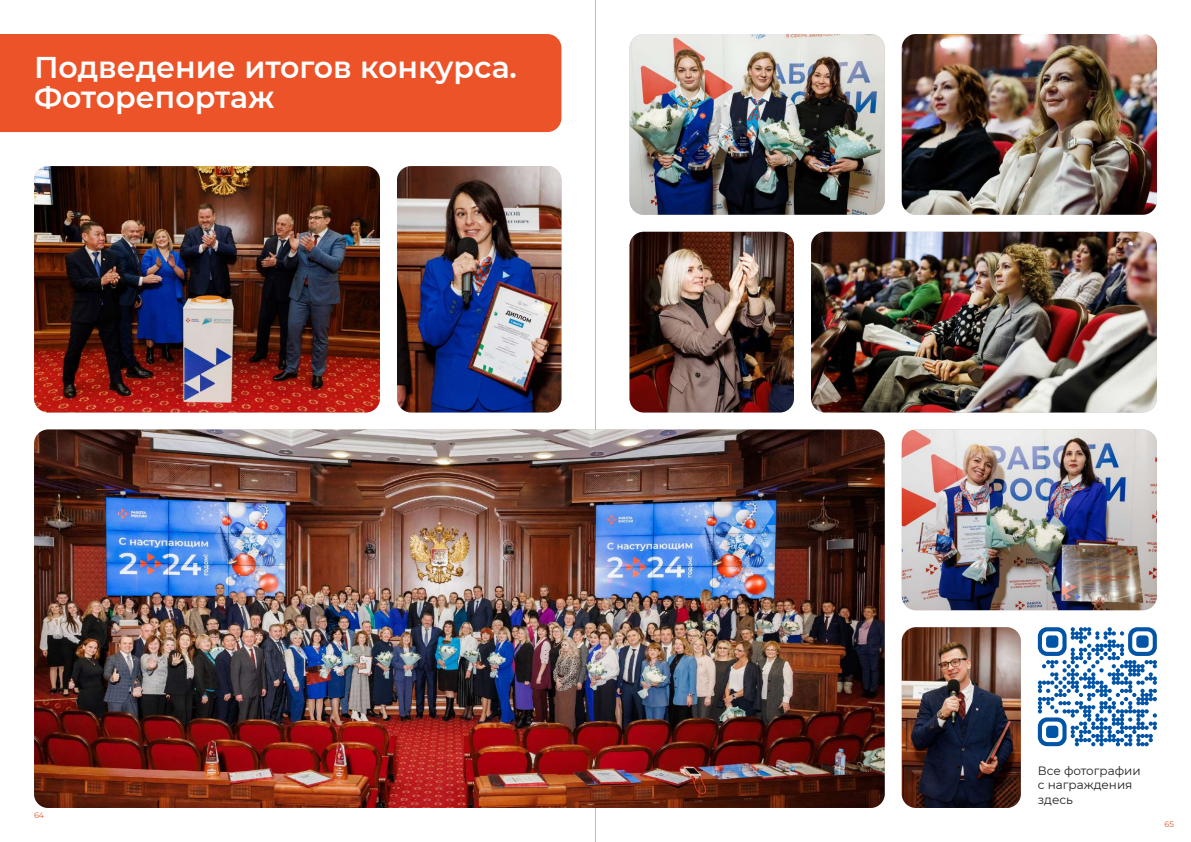
<style>
.page{position:relative;width:1191px;height:842px;background:#fff}
.page>*{position:absolute;margin:0;border:0;box-sizing:border-box;transform-origin:0 0}
.t1{font:600 30px/30px "Montserrat";color:#fff}
.t2{font:12px/14.4px "Montserrat";color:#231f20}
.t3{font:8px "Montserrat";color:#ec5328}
</style>
<div class="page">
<hr style="left:595px;top:0;width:1px;height:842px;background:#bcbdc0">
<img style="left:34px;top:166px;width:346px;height:246px">
<img style="left:901px;top:34px;width:256px;height:181px">
<img style="left:629px;top:34px;width:255px;height:181px">
<div style="left:0;top:34px;width:561px;height:98px;background:#ec5328"></div>
<img style="left:629px;top:232px;width:165px;height:180px">
<img style="left:397px;top:166px;width:164px;height:246px">
<img style="left:34px;top:429px;width:850px;height:379px">
<img style="left:901px;top:429px;width:256px;height:181px">
<img style="left:811px;top:232px;width:346px;height:180px">
<img style="left:901px;top:627px;width:119px;height:181px">
<svg style="left:1037px;top:627px;width:120px;height:119px"></svg>
<p class="t1" style="left:34px;top:51px;width:484px">Подведение итогов конкурса.<br>Фоторепортаж</p>
<p class="t3" style="left:34px;top:810px;width:12px">64</p>
<p class="t2" style="left:1037px;top:763px;width:104px">Все фотографии с награждения здесь</p>
<p class="t3" style="left:1164px;top:818px;width:11px">65</p>
</div>
